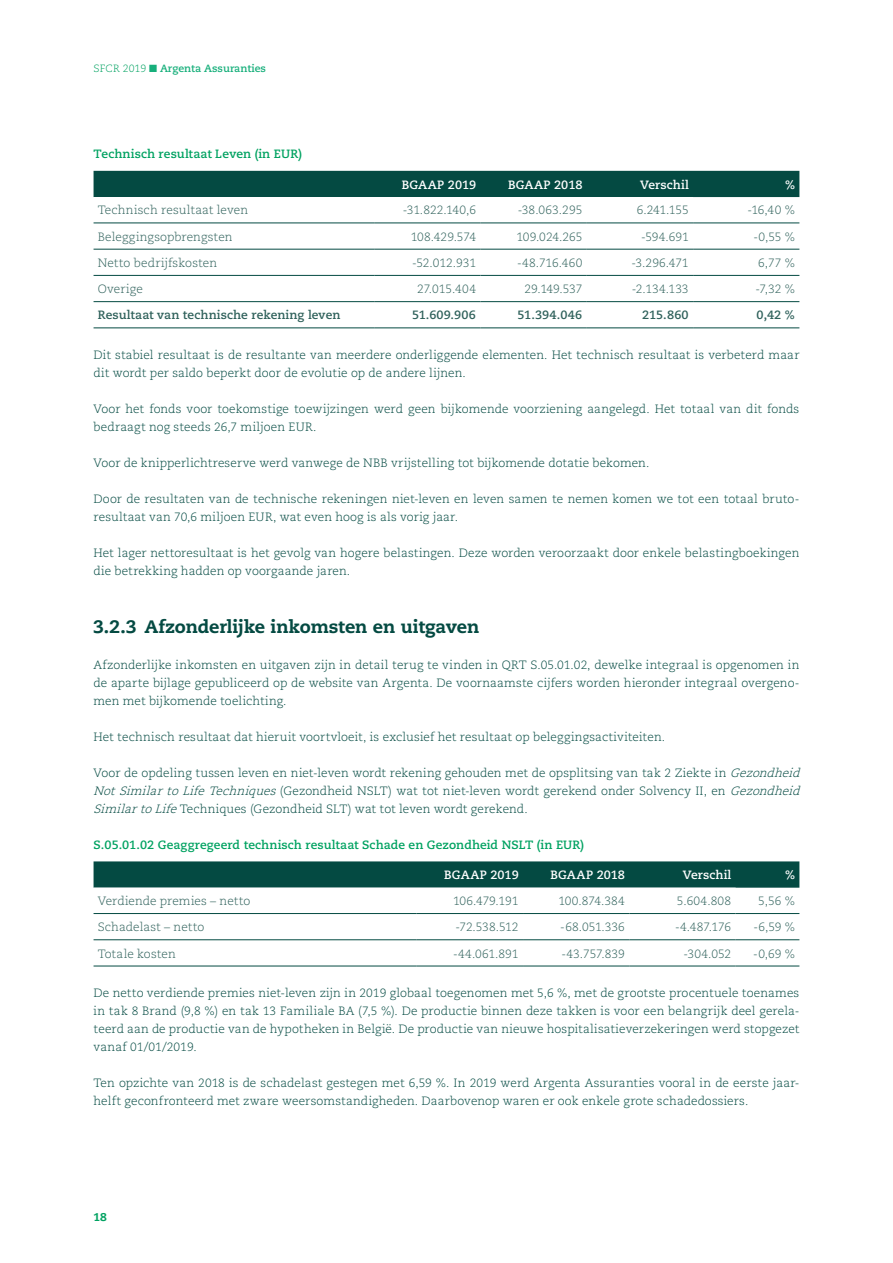
<style>
.page{position:relative;width:893px;height:1263px;background:#fff}
.page>*{position:absolute;margin:0;border:0;box-sizing:border-box;transform-origin:0 0}
.t1{font:800 18px "Caecilia LT Std";letter-spacing:-.01em;color:#044a42}
.t2{font:300 12px/18px "Caecilia LT Std";letter-spacing:.01em;color:#044a42}
.t3{font:300 12px "Caecilia LT Std";letter-spacing:.005em;color:#2f615b}
.t4{font:700 12px "Caecilia LT Std";letter-spacing:.005em;color:#00a261}
.t5{font:700 12px "Caecilia LT Std";letter-spacing:.01em;color:#2f615b}
.t6{font:700 12px "Caecilia LT Std";letter-spacing:.005em;color:#fff}
.t7{font:800 11.25px "Caecilia LT Std";color:#00a261}
.t8{font:700 10.5px "Caecilia LT Std";color:#17af7b}
.s1{font-weight:300;color:#00a261}
.s2{font-style:italic}
</style>
<div class="page">
<div style="left:94px;top:171px;width:705px;height:26px;background:#044a42"></div>
<svg style="left:94px;top:222px;width:599px;height:81px"></svg>
<hr style="left:94px;top:223px;width:280px;height:1px;background:#044a42">
<hr style="left:374px;top:223px;width:106px;height:1px;background:#044a42">
<hr style="left:480px;top:223px;width:107px;height:1px;background:#044a42">
<hr style="left:587px;top:223px;width:106px;height:1px;background:#044a42">
<hr style="left:693px;top:223px;width:106px;height:1px;background:#044a42">
<hr style="left:94px;top:249px;width:280px;height:1px;background:#044a42">
<hr style="left:374px;top:249px;width:106px;height:1px;background:#044a42">
<hr style="left:480px;top:249px;width:107px;height:1px;background:#044a42">
<hr style="left:587px;top:249px;width:106px;height:1px;background:#044a42">
<hr style="left:693px;top:249px;width:106px;height:1px;background:#044a42">
<hr style="left:94px;top:275px;width:280px;height:1px;background:#044a42">
<hr style="left:374px;top:275px;width:106px;height:1px;background:#044a42">
<hr style="left:480px;top:275px;width:107px;height:1px;background:#044a42">
<hr style="left:587px;top:275px;width:106px;height:1px;background:#044a42">
<hr style="left:693px;top:275px;width:106px;height:1px;background:#044a42">
<hr style="left:94px;top:301px;width:280px;height:1px;background:#044a42">
<hr style="left:374px;top:301px;width:106px;height:1px;background:#044a42">
<hr style="left:480px;top:301px;width:107px;height:1px;background:#044a42">
<hr style="left:587px;top:301px;width:106px;height:1px;background:#044a42">
<hr style="left:693px;top:301px;width:106px;height:1px;background:#044a42">
<hr style="left:94px;top:327px;width:280px;height:1px;background:#044a42">
<hr style="left:374px;top:327px;width:106px;height:1px;background:#044a42">
<hr style="left:480px;top:327px;width:107px;height:1px;background:#044a42">
<hr style="left:587px;top:327px;width:106px;height:1px;background:#044a42">
<hr style="left:693px;top:327px;width:106px;height:1px;background:#044a42">
<svg style="left:94px;top:861px;width:705px;height:27px;background:#0c5048"></svg>
<svg style="left:94px;top:914px;width:642px;height:52px"></svg>
<hr style="left:94px;top:913px;width:323px;height:1px;background:#044a42">
<hr style="left:417px;top:913px;width:106px;height:1px;background:#044a42">
<hr style="left:523px;top:913px;width:106px;height:1px;background:#044a42">
<hr style="left:629px;top:913px;width:107px;height:1px;background:#044a42">
<hr style="left:736px;top:913px;width:63px;height:1px;background:#044a42">
<hr style="left:94px;top:939px;width:323px;height:1px;background:#044a42">
<hr style="left:417px;top:939px;width:106px;height:1px;background:#044a42">
<hr style="left:523px;top:939px;width:106px;height:1px;background:#044a42">
<hr style="left:629px;top:939px;width:107px;height:1px;background:#044a42">
<hr style="left:736px;top:939px;width:63px;height:1px;background:#044a42">
<hr style="left:94px;top:966px;width:323px;height:1px;background:#044a42">
<hr style="left:417px;top:966px;width:106px;height:1px;background:#044a42">
<hr style="left:523px;top:966px;width:106px;height:1px;background:#044a42">
<hr style="left:629px;top:966px;width:107px;height:1px;background:#044a42">
<hr style="left:736px;top:966px;width:63px;height:1px;background:#044a42">
<p class="t8" style="left:94px;top:62px;width:174px"><span class="s1">SFCR 2019</span> ■ Argenta Assuranties</p>
<p class="t4" style="left:94px;top:147px;width:210px">Technisch resultaat Leven (in EUR)</p>
<p class="t6" style="left:402px;top:177px;width:76px">BGAAP 2019</p>
<p class="t6" style="left:508px;top:177px;width:76px">BGAAP 2018</p>
<p class="t6" style="left:640px;top:177px;width:50px">Verschil</p>
<p class="t6" style="left:785px;top:177px;width:11px">%</p>
<p class="t3" style="left:98px;top:203px;width:152px">Technisch resultaat leven</p>
<p class="t3" style="left:403px;top:203px;width:75px">-31.822.140,6</p>
<p class="t3" style="left:518px;top:203px;width:66px">-38.063.295</p>
<p class="t3" style="left:637px;top:203px;width:53px">6.241.155</p>
<p class="t3" style="left:748px;top:203px;width:49px">-16,40 %</p>
<p class="t3" style="left:98px;top:230px;width:136px">Beleggingsopbrengsten</p>
<p class="t3" style="left:411px;top:230px;width:67px">108.429.574</p>
<p class="t3" style="left:516px;top:230px;width:67px">109.024.265</p>
<p class="t3" style="left:641px;top:230px;width:49px">-594.691</p>
<p class="t3" style="left:753px;top:230px;width:43px">-0,55 %</p>
<p class="t3" style="left:98px;top:256px;width:121px">Netto bedrijfskosten</p>
<p class="t3" style="left:412px;top:256px;width:66px">-52.012.931</p>
<p class="t3" style="left:517px;top:256px;width:67px">-48.716.460</p>
<p class="t3" style="left:631px;top:256px;width:59px">-3.296.471</p>
<p class="t3" style="left:758px;top:256px;width:38px">6,77 %</p>
<p class="t3" style="left:98px;top:282px;width:47px">Overige</p>
<p class="t3" style="left:417px;top:282px;width:61px">27.015.404</p>
<p class="t3" style="left:524px;top:282px;width:59px">29.149.537</p>
<p class="t3" style="left:632px;top:282px;width:58px">-2.134.133</p>
<p class="t3" style="left:755px;top:282px;width:41px">-7,32 %</p>
<p class="t5" style="left:98px;top:308px;width:244px">Resultaat van technische rekening leven</p>
<p class="t5" style="left:412px;top:308px;width:66px">51.609.906</p>
<p class="t5" style="left:518px;top:308px;width:66px">51.394.046</p>
<p class="t5" style="left:642px;top:308px;width:48px">215.860</p>
<p class="t5" style="left:757px;top:308px;width:40px">0,42 %</p>
<p class="t2" style="left:94px;top:346px;width:707px">Dit stabiel resultaat is de resultante van meerdere onderliggende elementen. Het technisch resultaat is verbeterd maar dit wordt per saldo beperkt door de evolutie op de andere lijnen.</p>
<p class="t2" style="left:94px;top:400px;width:707px">Voor het fonds voor toekomstige toewijzingen werd geen bijkomende voorziening aangelegd. Het totaal van dit fonds bedraagt nog steeds 26,7 miljoen EUR.</p>
<p class="t2" style="left:94px;top:454px;width:557px">Voor de knipperlichtreserve werd vanwege de NBB vrijstelling tot bijkomende dotatie bekomen.</p>
<p class="t2" style="left:94px;top:490px;width:706px">Door de resultaten van de technische rekeningen niet-leven en leven samen te nemen komen we tot een totaal bruto&shy;resultaat van 70,6 miljoen EUR, wat even hoog is als vorig jaar.</p>
<p class="t2" style="left:94px;top:544px;width:707px">Het lager nettoresultaat is het gevolg van hogere belastingen. Deze worden veroorzaakt door enkele belastingboekingen die betrekking hadden op voorgaande jaren.</p>
<h1 class="t1" style="left:94px;top:615px;width:387px">3.2.3 Afzonderlijke inkomsten en uitgaven</h1>
<p class="t2" style="left:94px;top:656px;width:707px;text-align:justify">Afzonderlijke inkomsten en uitgaven zijn in detail terug te vinden in QRT S.05.01.02, dewelke integraal is opgenomen in de aparte bijlage gepubliceerd op de website van Argenta. De voornaamste cijfers worden hieronder integraal overgeno&shy;men met bijkomende toelichting.</p>
<p class="t2" style="left:94px;top:728px;width:573px">Het technisch resultaat dat hieruit voortvloeit, is exclusief het resultaat op beleggingsactiviteiten.</p>
<p class="t2" style="left:94px;top:764px;width:711px;text-align:justify">Voor de opdeling tussen leven en niet-leven wordt rekening gehouden met de opsplitsing van tak 2 Ziekte in <span class="s2">Gezondheid NotSimilartoLifeTechniques</span>(Gezondheid NSLT) wat tot niet-leven wordt gerekend onder Solvency II, en <span class="s2">Gezondheid SimilartoLife</span>Techniques (Gezondheid SLT) wat tot leven wordt gerekend.</p>
<p class="t4" style="left:94px;top:837px;width:492px">S.05.01.02 Geaggregeerd technisch resultaat Schade en Gezondheid NSLT (in EUR)</p>
<p class="t6" style="left:444px;top:868px;width:76px">BGAAP 2019</p>
<p class="t6" style="left:550px;top:868px;width:76px">BGAAP 2018</p>
<p class="t6" style="left:683px;top:868px;width:50px">Verschil</p>
<p class="t6" style="left:785px;top:868px;width:11px">%</p>
<p class="t3" style="left:98px;top:894px;width:154px">Verdiende premies – netto</p>
<p class="t3" style="left:453px;top:894px;width:67px">106.479.191</p>
<p class="t3" style="left:558px;top:894px;width:68px">100.874.384</p>
<p class="t3" style="left:677px;top:894px;width:56px">5.604.808</p>
<p class="t3" style="left:758px;top:894px;width:38px">5,56 %</p>
<p class="t3" style="left:98px;top:920px;width:108px">Schadelast – netto</p>
<p class="t3" style="left:455px;top:920px;width:65px">-72.538.512</p>
<p class="t3" style="left:560px;top:920px;width:66px">-68.051.336</p>
<p class="t3" style="left:675px;top:920px;width:57px">-4.487.176</p>
<p class="t3" style="left:753px;top:920px;width:43px">-6,59 %</p>
<p class="t3" style="left:98px;top:946px;width:80px">Totale kosten</p>
<p class="t3" style="left:453px;top:946px;width:67px">-44.061.891</p>
<p class="t3" style="left:562px;top:946px;width:65px">-43.757.839</p>
<p class="t3" style="left:683px;top:946px;width:49px">-304.052</p>
<p class="t3" style="left:753px;top:946px;width:43px">-0,69 %</p>
<p class="t2" style="left:94px;top:984px;width:707px;text-align:justify">De netto verdiende premies niet-leven zijn in 2019 globaal toegenomen met 5,6 %, met de grootste procentuele toenames in tak 8 Brand (9,8 %) en tak 13 Familiale BA (7,5 %). De productie binnen deze takken is voor een belangrijk deel gerela&shy;teerd aan de productie van de hypotheken in België. De productie van nieuwe hospitalisatieverzekeringen werd stopgezet vanaf 01/01/2019.</p>
<p class="t2" style="left:94px;top:1074px;width:707px">Ten opzichte van 2018 is de schadelast gestegen met 6,59 %. In 2019 werd Argenta Assuranties vooral in de eerste jaar&shy;helft geconfronteerd met zware weersomstandigheden. Daarbovenop waren er ook enkele grote schadedossiers.</p>
<p class="t7" style="left:94px;top:1210px;width:15px">18</p>
</div>
